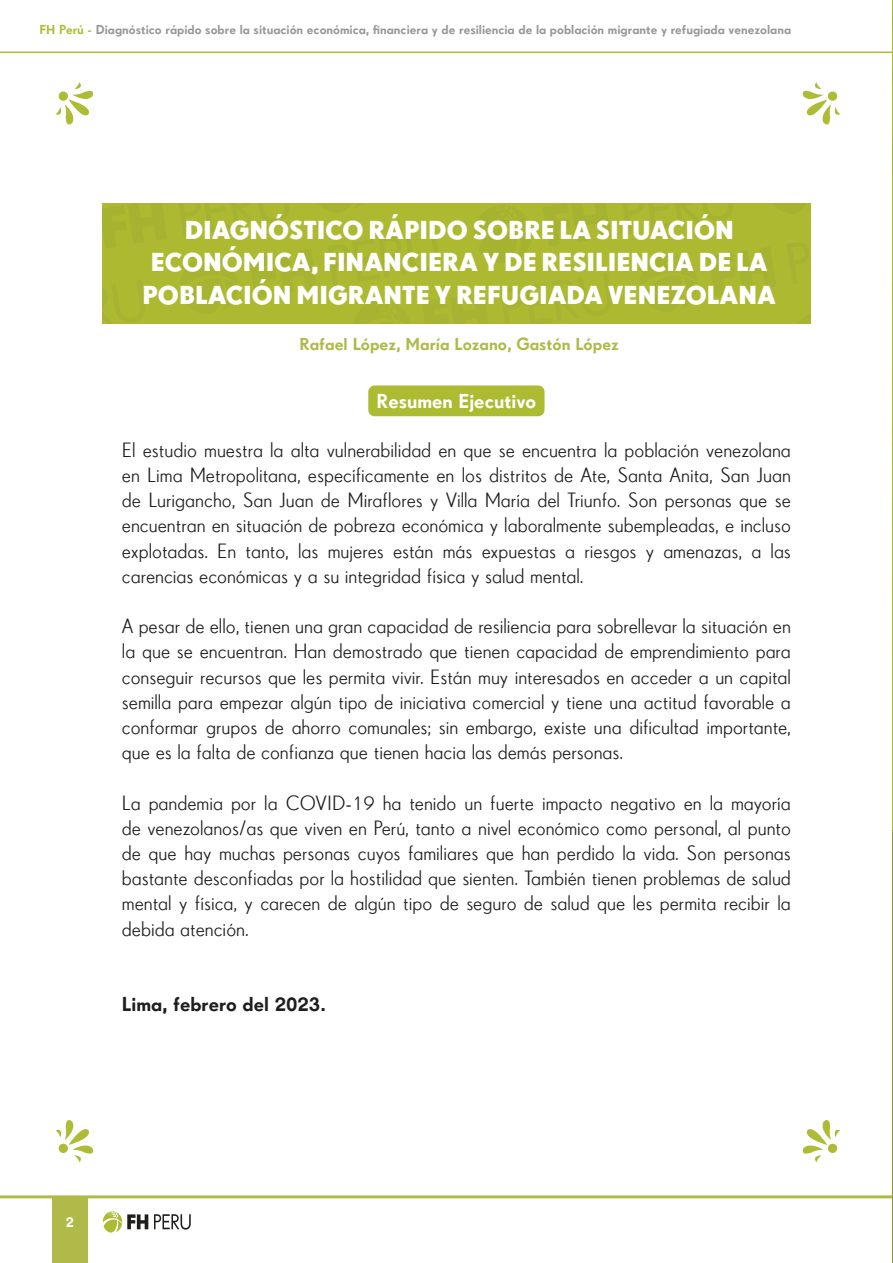
<style>
.page{position:relative;width:893px;height:1263px;background:#fff}
.page>*{position:absolute;margin:0;border:0;box-sizing:border-box;transform-origin:0 0}
.t1{font:700 27px/32.4px "Drescher Grotesk BT";color:#fff;text-align:center}
.t2{font:21px/25.2px "Drescher Grotesk BTW01";color:#1e1f1d;text-align:justify}
.t3{font:600 21px "Drescher Grotesk BTW03";color:#1e1f1d}
.t4{font:600 21px "Drescher Grotesk BTW03";color:#fff}
.t5{font:600 18px "Drescher Grotesk BTW03";color:#afba49}
.t6{font:600 15px "Drescher Grotesk BTW03";color:#fff}
.t7{font:600 13.5px "Drescher Grotesk BTW03";color:#999898}
.s1{color:#b0bd35}
</style>
<div class="page">
<div style="left:52px;top:1198px;width:36px;height:65px;background:#afba49"></div>
<svg style="left:154px;top:1214px;width:37px;height:15px"></svg>
<svg style="left:103px;top:1211px;width:45px;height:22px"></svg>
<hr style="left:0;top:1195px;width:893px;height:3px;background:#afba49">
<hr style="left:0;top:52px;width:893px;height:1px;background:#adbb32">
<img style="left:892px;top:0;width:1px;height:831px">
<hr style="left:892px;top:831px;width:1px;height:432px;background:#909d2b">
<div style="left:102px;top:203px;width:709px;height:120px;background:#adba31"></div>
<div style="left:368px;top:385px;width:176px;height:31px;background:#adbb32;border-radius:6px"></div>
<svg style="left:802px;top:82px;width:38px;height:43px"></svg>
<svg style="left:55px;top:82px;width:38px;height:43px"></svg>
<svg style="left:55px;top:1120px;width:38px;height:42px"></svg>
<svg style="left:802px;top:1120px;width:38px;height:42px"></svg>
<p class="t7" style="left:39px;top:22px;width:753px"><span class="s1">FH Perú -</span> Diagnóstico rápido sobre la situación económica, financiera y de resiliencia de la población migrante y refugiada venezolana</p>
<p class="t1" style="left:143px;top:213px;width:635px">DIAGNÓSTICO RÁPIDO SOBRE LA SITUACIÓN<br>ECONÓMICA, FINANCIERA Y DE RESILIENCIA DE LA<br>POBLACIÓN MIGRANTE Y REFUGIADA VENEZOLANA</p>
<p class="t5" style="left:299px;top:333px;width:321px">Rafael López, María Lozano, Gastón López</p>
<p class="t4" style="left:376px;top:388px;width:161px">Resumen Ejecutivo</p>
<p class="t2" style="left:122px;top:437px;width:671px">El estudio muestra la alta vulnerabilidad en que se encuentra la población venezolana en Lima Metropolitana, específicamente en los distritos de Ate, Santa Anita, San Juan de Lurigancho, San Juan de Miraflores y Villa María del Triunfo. Son personas que se encuentran en situación de pobreza económica y laboralmente subempleadas, e incluso explotadas. En tanto, las mujeres están más expuestas a riesgos y amenazas, a las carencias económicas y a su integridad física y salud mental.</p>
<p class="t2" style="left:122px;top:613px;width:671px">A pesar de ello, tienen una gran capacidad de resiliencia para sobrellevar la situación en la que se encuentran. Han demostrado que tienen capacidad de emprendimiento para conseguir recursos que les permita vivir. Están muy interesados en acceder a un capital semilla para empezar algún tipo de iniciativa comercial y tiene una actitud favorable a conformar grupos de ahorro comunales; sin embargo, existe una dificultad importante, que es la falta de confianza que tienen hacia las demás personas.</p>
<p class="t2" style="left:122px;top:790px;width:671px">La pandemia por la COVID-19 ha tenido un fuerte impacto negativo en la mayoría de venezolanos/as que viven en Perú, tanto a nivel económico como personal, al punto de que hay muchas personas cuyos familiares que han perdido la vida. Son personas bastante desconfiadas por la hostilidad que sienten. También tienen problemas de salud mental y física, y carecen de algún tipo de seguro de salud que les permita recibir la debida atención.</p>
<p class="t3" style="left:122px;top:992px;width:205px">Lima, febrero del 2023.</p>
<p class="t6" style="left:66px;top:1213px;width:10px">2</p>
</div>
